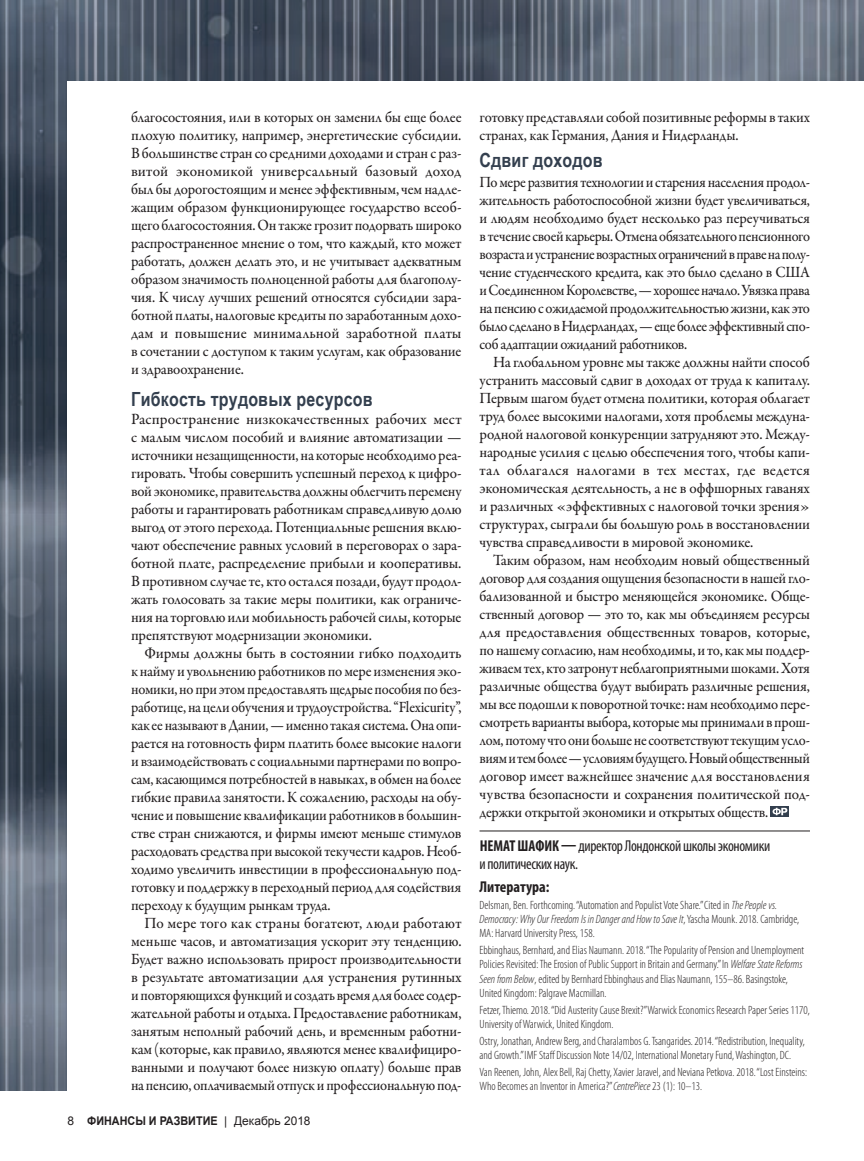
<style>
.page{position:relative;width:864px;height:1161px;background:#fff}
.page>*{position:absolute;margin:0;border:0;box-sizing:border-box;transform-origin:0 0}
.t1{font:700 19.5px "Arial Narrow";letter-spacing:.01em;color:#333f4e}
.t2{font:500 15.75px/18px "Garamond Premr Pro";letter-spacing:-.015em;color:#231f20;text-align:justify}
.t3{font:500 15.75px/18px "Garamond Premr Pro";letter-spacing:-.015em;color:#231f20;text-align:justify;scale:.95 1}
.t4{font:500 15.75px/18px "Garamond Premr Pro";letter-spacing:-.015em;color:#231f20;text-align:justify;scale:.94 1}
.t5{font:500 15.75px/18px "Garamond Premr Pro";letter-spacing:-.015em;color:#231f20;text-align:justify;scale:.92 1}
.t6{font:500 15.75px/18px "Garamond Premr Pro";letter-spacing:-.015em;color:#231f20;text-align:justify;scale:.96 1}
.t7{font:500 15.75px/18px "Garamond Premr Pro";letter-spacing:-.015em;color:#231f20;scale:.93 1}
.t8{font:condensed 15.75px/18px "Myriad Pro";letter-spacing:-.02em;color:#231f20}
.t9{font:700 condensed 15.75px "Myriad Pro";color:#231f20}
.t10{font:300 condensed 12px/14.1px "Myriad Pro";color:#231f20}
.t11{font:700 12px "Arial";color:#231f20;scale:.9 1}
.s1{font-weight:400}
.s2{font-weight:700}
.s3{font-style:italic}
</style>
<div class="page">
<img style="left:0;top:765px;width:67px;height:326px">
<img style="left:0;top:0;width:864px;height:765px">
<div style="left:68px;top:81px;width:796px;height:1026px;background:#fff"></div>
<hr style="left:480px;top:831px;width:330px;height:1px;background:#231f20">
<svg style="left:771px;top:806px;width:18px;height:11px"></svg>
<svg style="left:773px;top:808px;width:14px;height:7px"></svg>
<p class="t4" style="left:131px;top:109px;width:353px">благосостояния, или в которых он заменил бы еще более плохую политику, например, энергетические субсидии.<br>В большинстве стран со средними доходами и стран с раз&shy;витой экономикой универсальный базовый доход был бы дорогостоящим и менее эффективным, чем надле&shy;жащим образом функционирующее государство всеоб&shy;щего благосостояния. Он также грозит подорвать широко распространенное мнение о том, что каждый, кто может работать, должен делать это, и не учитывает адекватным образом значимость полноценной работы для благополу&shy;чия. К числу лучших решений относятся субсидии зара&shy;ботной платы, налоговые кредиты по заработанным дохо&shy;дам и повышение минимальной заработной платы в сочетании с доступом к таким услугам, как образование и здравоохранение.</p>
<p class="t1" style="left:131px;top:384px;width:243px">Гибкость трудовых ресурсов</p>
<p class="t2" style="left:131px;top:410px;width:332px">Распространение низкокачественных рабочих мест с малым числом пособий и влияние автоматизации — источники незащищенности, на которые необходимо реа&shy;гировать. Чтобы совершить успешный переход к цифро&shy;вой экономике, правительства должны облегчить перемену работы и гарантировать работникам справедливую долю выгод от этого перехода. Потенциальные решения вклю&shy;чают обеспечение равных условий в переговорах о зара&shy;ботной плате, распределение прибыли и кооперативы.<br>В противном случае те, кто остался позади, будут продол&shy;жать голосовать за такие меры политики, как ограниче&shy;ния на торговлю или мобильность рабочей силы, которые препятствуют модернизации экономики.</p>
<p class="t2" style="left:131px;top:644px;width:332px;text-indent:14px">Фирмы должны быть в состоянии гибко подходить к найму и увольнению работников по мере изменения эко&shy;номики, но при этом предоставлять щедрые пособия по без&shy;работице, на цели обучения и трудоустройства. “Flexicurity”, как ее называют в Дании, — именно такая система. Она опи&shy;рается на готовность фирм платить более высокие налоги и взаимодействовать с социальными партнерами по вопро&shy;сам, касающимся потребностей в навыках, в обмен на более гибкие правила занятости. К сожалению, расходы на обу&shy;чение и повышение квалификации работников в большин&shy;стве стран снижаются, и фирмы имеют меньше стимулов расходовать средства при высокой текучести кадров. Необ&shy;ходимо увеличить инвестиции в профессиональную под&shy;готовку и поддержку в переходный период для содействия переходу к будущим рынкам труда.</p>
<p class="t6" style="left:131px;top:914px;width:346px;text-indent:14px">По мере того как страны богатеют, люди работают меньше часов, и автоматизация ускорит эту тенденцию.<br>Будет важно использовать прирост производительности в результате автоматизации для устранения рутинных и повторяющихся функций и создать время для более содер&shy;жательной работы и отдыха. Предоставление работникам, занятым неполный рабочий день, и временным работни&shy;кам (которые, как правило, являются менее квалифициро&shy;ванными и получают более низкую оплату) больше прав на пенсию, оплачиваемый отпуск и профессиональную под-</p>
<p class="t11" style="left:68px;top:1113px;width:272px"><span class="s1">8</span> ФИНАНСЫ И РАЗВИТИЕ <span class="s1">| Декабрь 2018</span></p>
<p class="t7" style="left:480px;top:109px;width:357px">готовку представляли собой позитивные реформы в таких странах, как Германия, Дания и Нидерланды.</p>
<p class="t1" style="left:480px;top:146px;width:125px">Сдвиг доходов</p>
<p class="t5" style="left:480px;top:173px;width:361px">По мере развития технологии и старения населения продол&shy;жительность работоспособной жизни будет увеличиваться, и людям необходимо будет несколько раз переучиваться в течение своей карьеры. Отмена обязательного пенсионного возраста и устранение возрастных ограничений в праве на полу&shy;чение студенческого кредита, как это было сделано в США и Соединенном Королевстве, — хорошее начало. Увязка права на пенсию с ожидаемой продолжительностью жизни, как это было сделано в Нидерландах, — еще более эффективный спо&shy;соб адаптации ожиданий работников.</p>
<p class="t3" style="left:480px;top:353px;width:349px;text-indent:14px">На глобальном уровне мы также должны найти способ устранить массовый сдвиг в доходах от труда к капиталу.<br>Первым шагом будет отмена политики, которая облагает труд более высокими налогами, хотя проблемы междуна&shy;родной налоговой конкуренции затрудняют это. Между&shy;народные усилия с целью обеспечения того, чтобы капи&shy;тал облагался налогами в тех местах, где ведется экономическая деятельность, а не в оффшорных гаванях и различных «эффективных с налоговой точки зрения» структурах, сыграли бы большую роль в восстановлении чувства справедливости в мировой экономике.</p>
<p class="t3" style="left:480px;top:551px;width:349px;text-indent:14px">Таким образом, нам необходим новый общественный договор для создания ощущения безопасности в нашей гло&shy;бализованной и быстро меняющейся экономике. Обще&shy;ственный договор — это то, как мы объединяем ресурсы для предоставления общественных товаров, которые, по нашему согласию, нам необходимы, и то, как мы поддер&shy;живаем тех, кто затронут неблагоприятными шоками. Хотя различные общества будут выбирать различные решения, мы все подошли к поворотной точке: нам необходимо пере&shy;смотреть варианты выбора, которые мы принимали в прош&shy;лом, потому что они больше не соответствуют текущим усло&shy;виям и тем более — условиям будущего. Новый общественный договор имеет важнейшее значение для восстановления чувства безопасности и сохранения политической под&shy;держки открытой экономики и открытых обществ.</p>
<p class="t8" style="left:480px;top:838px;width:292px"><span class="s2">НЕМАТ ШАФИК —</span> директор Лондонской школы экономики и политических наук.</p>
<p class="t9" style="left:480px;top:878px;width:72px">Литература:</p>
<p class="t10" style="left:480px;top:898px;width:321px">Delsman, Ben. Forthcoming. “Automation and Populist Vote Share.” Cited in <span class="s3">The People vs.<br>Democracy: Why Our Freedom Is in Danger and How to Save It</span>, Yascha Mounk. 2018. Cambridge,<br>MA: Harvard University Press, 158.</p>
<p class="t10" style="left:480px;top:944px;width:326px">Ebbinghaus, Bernhard, and Elias Naumann. 2018. “The Popularity of Pension and Unemployment Policies Revisited: The Erosion of Public Support in Britain and Germany.” In <span class="s3">Welfare State Reforms Seen from Below</span>, edited by Bernhard Ebbinghaus and Elias Naumann, 155–86. Basingstoke, United Kingdom: Palgrave Macmillan.</p>
<p class="t10" style="left:480px;top:1003px;width:332px">Fetzer, Thiemo. 2018. “Did Austerity Cause Brexit?” Warwick Economics Research Paper Series 1170,<br>University of Warwick, United Kingdom.</p>
<p class="t10" style="left:480px;top:1034px;width:327px">Ostry, Jonathan, Andrew Berg, and Charalambos G. Tsangarides. 2014. “Redistribution, Inequality, and Growth.” IMF Staff Discussion Note 14/02, International Monetary Fund, Washington, DC.</p>
<p class="t10" style="left:480px;top:1065px;width:329px">Van Reenen, John, Alex Bell, Raj Chetty, Xavier Jaravel, and Neviana Petkova. 2018. “Lost Einsteins:<br>Who Becomes an Inventor in America?” <span class="s3">CentrePiece</span> 23 (1): 10–13.</p>
</div>
